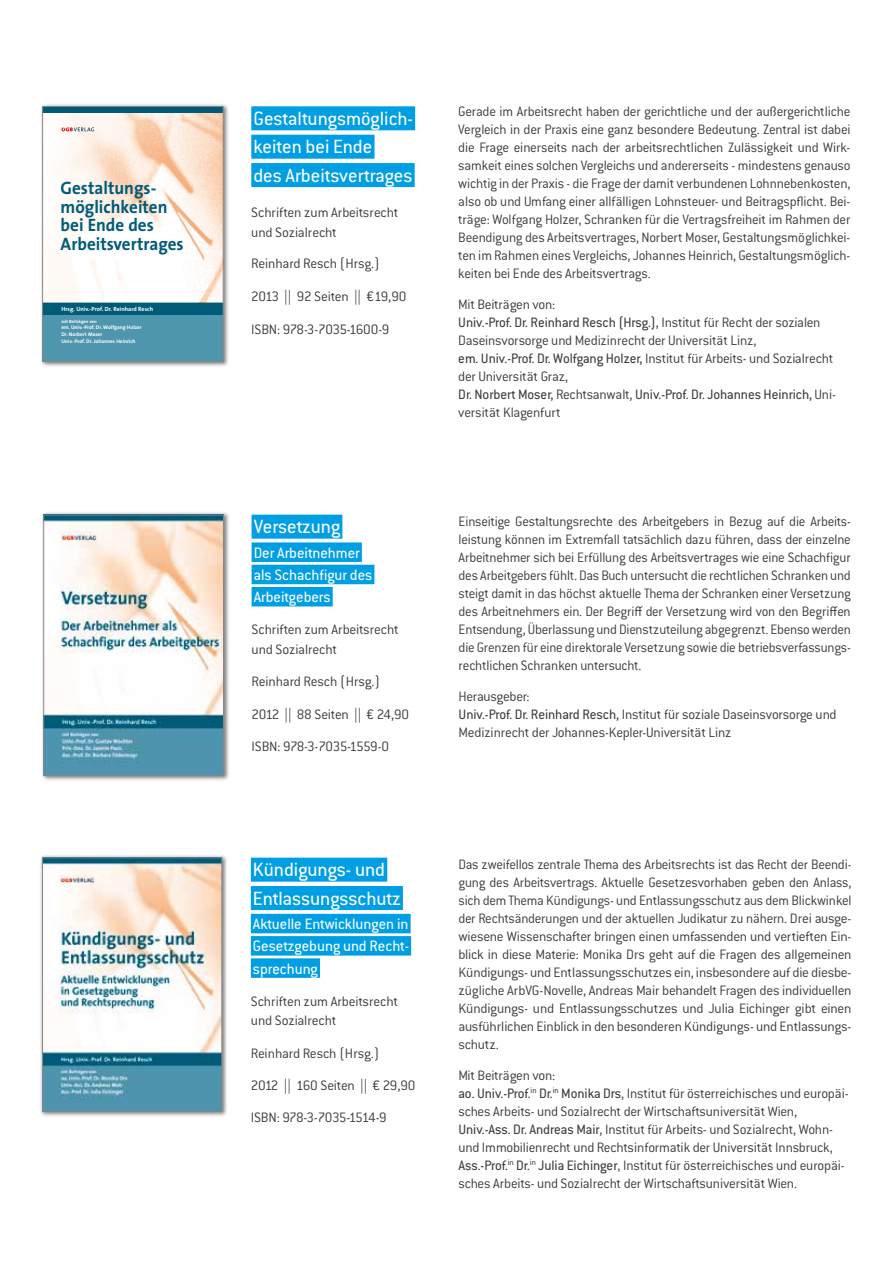
<style>
.page{position:relative;width:893px;height:1263px;background:#fff}
.page>*{position:absolute;margin:0;border:0;box-sizing:border-box;transform-origin:0 0}
.t1{font:21px/28.3px "Conduit ITC Std";color:#fff}
.t2{font:700 18px/18.8px "The Sans";color:#005b79;scale:.95 1}
.t3{font:16.5px/22.2px "Conduit ITC Std";color:#fff;text-align:justify}
.t4{font:300 15px/18px "Conduit ITC Std";letter-spacing:-.015em;color:#3c3c3b}
.t5{font:700 6px "The Sans";color:#fff}
.t6{font:700 5.25px/6.8px "The Sans";color:#fff}
.t7{font:700 4.5px "The Sans";color:#fff}
.s1{font-weight:400}
</style>
<div class="page">
<div style="left:40px;top:854px;width:189px;height:263px;background:#000;opacity:.5"></div>
<img style="left:44px;top:860px;width:176px;height:249px">
<div style="left:42px;top:858px;width:180px;height:253px;border:1px solid #878787"></div>
<div style="left:251px;top:858px;width:136px;height:24px;background:#009fe3"></div>
<div style="left:251px;top:886px;width:152px;height:24px;background:#009fe3"></div>
<div style="left:251px;top:914px;width:160px;height:19px;background:#009fe3"></div>
<div style="left:251px;top:936px;width:160px;height:19px;background:#009fe3"></div>
<div style="left:251px;top:958px;width:69px;height:20px;background:#009fe3"></div>
<div style="left:41px;top:511px;width:189px;height:270px;background:#000;opacity:.5"></div>
<img style="left:46px;top:517px;width:176px;height:257px">
<div style="left:44px;top:515px;width:180px;height:261px;border:1px solid #878787"></div>
<div style="left:252px;top:515px;width:90px;height:24px;background:#009fe3"></div>
<div style="left:252px;top:542px;width:110px;height:20px;background:#009fe3"></div>
<div style="left:252px;top:565px;width:122px;height:19px;background:#009fe3"></div>
<div style="left:252px;top:587px;width:81px;height:19px;background:#009fe3"></div>
<div style="left:40px;top:103px;width:190px;height:264px;background:#000;opacity:.5"></div>
<div style="left:42px;top:315px;width:181px;height:47px;background:#4e95ae"></div>
<div style="left:42px;top:302px;width:181px;height:13px;background:#005b79"></div>
<img style="left:44px;top:113px;width:177px;height:189px">
<div style="left:42px;top:106px;width:181px;height:7px;background:#005b79"></div>
<svg style="left:61px;top:127px;width:33px;height:4px"></svg>
<div style="left:42px;top:106px;width:181px;height:256px;border:1px solid #878787"></div>
<div style="left:251px;top:106px;width:164px;height:24px;background:#009fe3"></div>
<div style="left:251px;top:135px;width:123px;height:24px;background:#009fe3"></div>
<div style="left:251px;top:163px;width:164px;height:24px;background:#009fe3"></div>
<p class="t2" style="left:61px;top:178px;width:131px">Gestaltungs&shy;möglichkeiten bei Ende des<br>Arbeitsvertrages</p>
<p class="t5" style="left:61px;top:304px;width:93px">Hrsg. Univ.-Prof. Dr. Reinhard Resch</p>
<p class="t7" style="left:61px;top:317px;width:37px">mit Beiträgen von</p>
<p class="t6" style="left:61px;top:324px;width:82px">em. Univ.-Prof. Dr. Wolfgang Holzer<br>Dr. Norbert Moser<br>Univ.-Prof. Dr. Johannes Heinrich</p>
<h1 class="t1" style="left:253px;top:104px;width:161px">Gestaltungsmöglich&shy;keiten bei Ende<br>des Arbeitsvertrages</h1>
<p class="t4" style="left:251px;top:202px;width:149px;line-height:20.2px">Schriften zum Arbeitsrecht und Sozialrecht</p>
<p class="t4" style="left:251px;top:254px;width:130px">Reinhard Resch (Hrsg.)</p>
<p class="t4" style="left:251px;top:287px;width:157px">2013 || 92 Seiten || €19,90</p>
<p class="t4" style="left:251px;top:320px;width:140px">ISBN: 978-3-7035-1600-9</p>
<h1 class="t1" style="left:254px;top:512px;width:88px">Versetzung</h1>
<p class="t3" style="left:254px;top:541px;width:120px;text-align:left">Der Arbeitnehmer als Schachfigur des<br>Arbeitgebers</p>
<p class="t4" style="left:252px;top:620px;width:149px;line-height:19.5px">Schriften zum Arbeitsrecht und Sozialrecht</p>
<p class="t4" style="left:252px;top:665px;width:159px;line-height:32.2px">Reinhard Resch (Hrsg.)<br>2012 || 88 Seiten || € 24,90<br>ISBN: 978-3-7035-1559-0</p>
<h1 class="t1" style="left:253px;top:855px;width:149px">Kündigungs- und<br>Entlassungsschutz</h1>
<p class="t3" style="left:253px;top:912px;width:157px">Aktuelle Entwicklungen in Gesetzgebung und Recht&shy;sprechung</p>
<p class="t4" style="left:251px;top:991px;width:149px;line-height:19.5px">Schriften zum Arbeitsrecht und Sozialrecht</p>
<p class="t4" style="left:251px;top:1036px;width:166px;line-height:32.2px">Reinhard Resch (Hrsg.)<br>2012 || 160 Seiten || € 29,90<br>ISBN: 978-3-7035-1514-9</p>
<p class="t4" style="left:458px;top:102px;width:394px;text-align:justify">Gerade im Arbeitsrecht haben der gerichtliche und der außergerichtliche Vergleich in der Praxis eine ganz besondere Bedeutung. Zentral ist dabei die Frage einerseits nach der arbeitsrechtlichen Zulässigkeit und Wirk&shy;samkeit eines solchen Vergleichs und andererseits - mindestens genauso wichtig in der Praxis - die Frage der damit verbundenen Lohnnebenkosten, also ob und Umfang einer allfälligen Lohnsteuer- und Beitragspflicht. Bei&shy;träge: Wolfgang Holzer, Schranken für die Vertragsfreiheit im Rahmen der Beendigung des Arbeitsvertrages, Norbert Moser, Gestaltungsmöglichkei&shy;ten im Rahmen eines Vergleichs, Johannes Heinrich, Gestaltungsmöglich&shy;keiten bei Ende des Arbeitsvertrags.</p>
<p class="t4" style="left:458px;top:295px;width:379px">Mit Beiträgen von:<br><span class="s1">Univ.-Prof. Dr. Reinhard Resch (Hrsg.),</span> Institut für Recht der sozialen Daseinsvorsorge und Medizinrecht der Universität Linz,<br><span class="s1">em. Univ.-Prof. Dr. Wolfgang Holzer,</span> Institut für Arbeits- und Sozialrecht der Universität Graz,<br><span class="s1">Dr. Norbert Moser,</span> Rechtsanwalt, <span class="s1">Univ.-Prof. Dr. Johannes Heinrich,</span> Uni&shy;versität Klagenfurt</p>
<p class="t4" style="left:459px;top:512px;width:394px;text-align:justify">Einseitige Gestaltungsrechte des Arbeitgebers in Bezug auf die Arbeits&shy;leistung können im Extremfall tatsächlich dazu führen, dass der einzelne Arbeitnehmer sich bei Erfüllung des Arbeitsvertrages wie eine Schachfigur des Arbeitgebers fühlt. Das Buch untersucht die rechtlichen Schranken und steigt damit in das höchst aktuelle Thema der Schranken einer Versetzung des Arbeitnehmers ein. Der Begriff der Versetzung wird von den Begriffen Entsendung, Überlassung und Dienstzuteilung abgegrenzt. Ebenso werden die Grenzen für eine direktorale Versetzung sowie die betriebsverfassungs&shy;rechtlichen Schranken untersucht.</p>
<p class="t4" style="left:459px;top:687px;width:379px">Herausgeber:<br><span class="s1">Univ.-Prof. Dr. Reinhard Resch,</span> Institut für soziale Daseinsvorsorge und<br>Medizinrecht der Johannes-Kepler-Universität Linz</p>
<p class="t4" style="left:458px;top:855px;width:395px;text-align:justify">Das zweifellos zentrale Thema des Arbeitsrechts ist das Recht der Beendi&shy;gung des Arbeitsvertrags. Aktuelle Gesetzesvorhaben geben den Anlass, sich dem Thema Kündigungs- und Entlassungsschutz aus dem Blickwinkel der Rechtsänderungen und der aktuellen Judikatur zu nähern. Drei ausge&shy;wiesene Wissenschafter bringen einen umfassenden und vertieften Ein&shy;blick in diese Materie: Monika Drs geht auf die Fragen des allgemeinen Kündigungs- und Entlassungsschutzes ein, insbesondere auf die diesbe&shy;zügliche ArbVG-Novelle, Andreas Mair behandelt Fragen des individuellen Kündigungs- und Entlassungsschutzes und Julia Eichinger gibt einen ausführlichen Einblick in den besonderen Kündigungs- und Entlassungs&shy;schutz.</p>
<p class="t4" style="left:458px;top:1065px;width:392px">Mit Beiträgen von:<br><span class="s1">ao. Univ.-Prof.</span><sup>in</sup> <span class="s1">Dr.</span><sup>in</sup> <span class="s1">Monika Drs</span>, Institut für österreichisches und europäi&shy;sches Arbeits- und Sozialrecht der Wirtschaftsuniversität Wien, <span class="s1">Univ.-Ass. Dr. Andreas Mair</span>, Institut für Arbeits- und Sozialrecht, Wohn&shy;und Immobilienrecht und Rechtsinformatik der Universität Innsbruck, <span class="s1">Ass.-Prof.</span><sup>in</sup> <span class="s1">Dr.</span><sup>in</sup> <span class="s1">Julia Eichinger</span>, Institut für österreichisches und europäi&shy;sches Arbeits- und Sozialrecht der Wirtschaftsuniversität Wien.</p>
</div>
